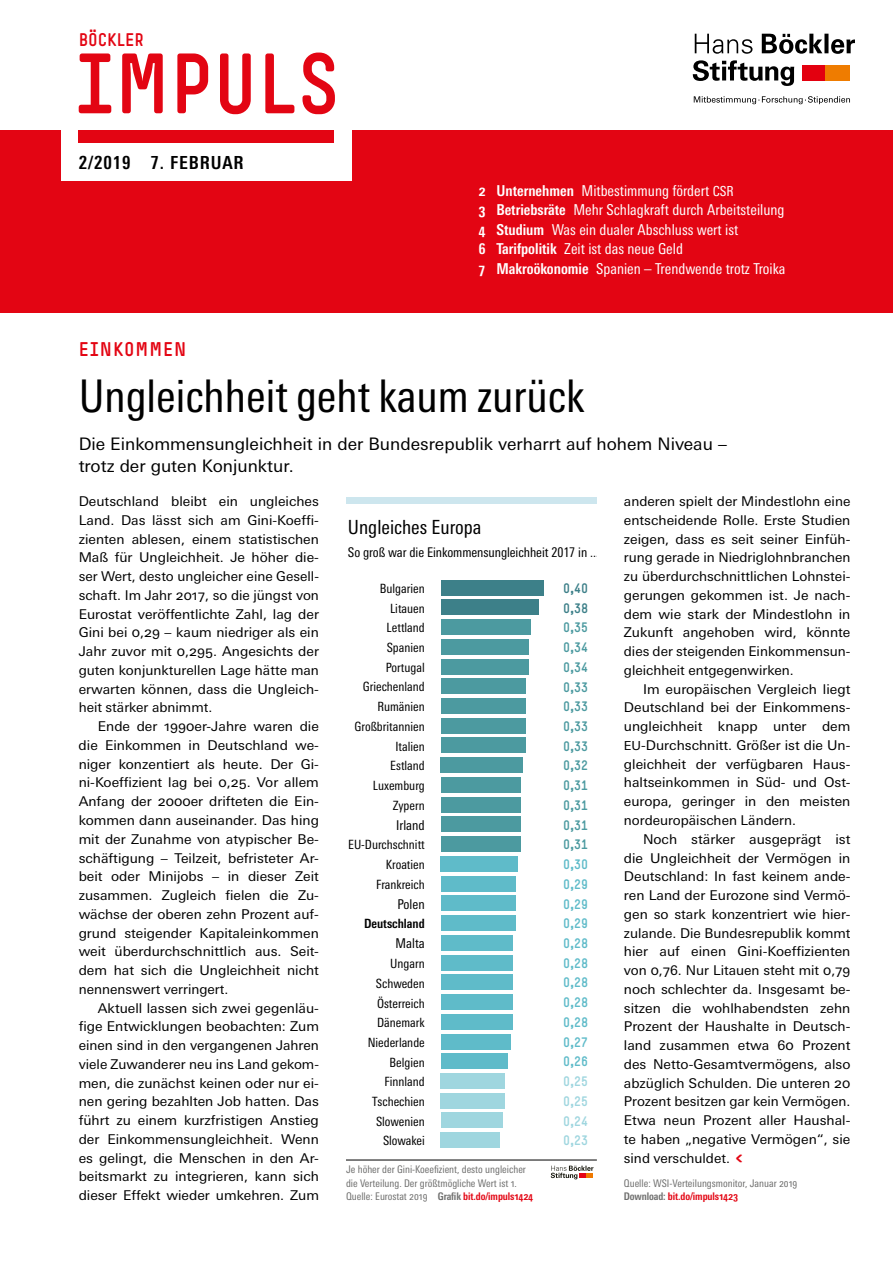
<style>
.page{position:relative;width:893px;height:1263px;background:#fff}
.page>*{position:absolute;margin:0;border:0;box-sizing:border-box;transform-origin:0 0}
.t1{font:84px "Simple HBS";color:#e30513}
.t2{font:condensed 45px "Univers Next Pro";color:#000}
.t3{font:condensed 19.5px "Univers Next Pro";color:#000}
.t4{font:19.5px "Simple HBS";letter-spacing:.05em;color:#e30513}
.t5{font:700 condensed 18px "Univers Next Pro";letter-spacing:.05em;color:#000}
.t6{font:18px "Simple HBS";color:#e30513}
.t7{font:17.25px/22.5px "Univers Next Pro";color:#000}
.t8{font:condensed 15px/19.5px "Univers Next Pro";color:#fff}
.t9{font:13.5px/18.8px "Univers Next Pro";color:#000;text-align:justify}
.t10{font:13.5px/19.6px "Simple HBS";color:#4c9aa0;text-align:justify}
.t11{font:13.5px/19.6px "Simple HBS";color:#5fbbc9;text-align:justify}
.t12{font:condensed 13.5px "Univers Next Pro";color:#000}
.t13{font:13.5px/19.6px "Simple HBS";color:#9fd6df;text-align:justify}
.t14{font:13.5px/19.6px "Simple HBS";color:#3d8089}
.t15{font:condensed 13.35px "Univers Next Pro";letter-spacing:-.005em;color:#000}
.t16{font:condensed 12.75px "Univers Next Pro";color:#000}
.t17{font:700 condensed 12.75px "Univers Next Pro";color:#000}
.t18{font:condensed 10.5px/13.5px "Univers Next Pro";color:#6f6f6e}
.s1{font-weight:700}
.s2{font-size:13.8px}
.s3{font-size:12.45px}
.s4{font-family:"Simple HBS";font-size:18px;color:#e30513}
.s5{font-weight:700;color:#e30513}
</style>
<div class="page">
<div style="left:0;top:130px;width:893px;height:183px;background:#e30513"></div>
<div style="left:62px;top:128px;width:290px;height:53px;background:#fff"></div>
<svg style="left:695px;top:34px;width:160px;height:20px"></svg>
<div style="left:802px;top:65px;width:24px;height:15px;background:#e3000f"></div>
<div style="left:826px;top:65px;width:24px;height:15px;background:#ef7c00"></div>
<svg style="left:694px;top:96px;width:156px;height:8px"></svg>
<svg style="left:693px;top:60px;width:101px;height:26px"></svg>
<div style="left:79px;top:130px;width:255px;height:12px;background:#e30513"></div>
<div style="left:441px;top:580px;width:103px;height:15px;background:#3d8089"></div>
<div style="left:441px;top:599px;width:97px;height:16px;background:#3d8089"></div>
<div style="left:441px;top:619px;width:90px;height:16px;background:#4c9aa0"></div>
<div style="left:441px;top:639px;width:87px;height:16px;background:#4c9aa0"></div>
<div style="left:441px;top:658px;width:87px;height:16px;background:#4c9aa0"></div>
<div style="left:441px;top:678px;width:85px;height:16px;background:#4c9aa0"></div>
<div style="left:441px;top:698px;width:85px;height:16px;background:#4c9aa0"></div>
<div style="left:441px;top:718px;width:85px;height:16px;background:#4c9aa0"></div>
<div style="left:441px;top:737px;width:85px;height:16px;background:#4c9aa0"></div>
<div style="left:441px;top:757px;width:82px;height:16px;background:#4c9aa0"></div>
<div style="left:441px;top:777px;width:79px;height:16px;background:#4c9aa0"></div>
<div style="left:441px;top:797px;width:79px;height:16px;background:#4c9aa0"></div>
<div style="left:441px;top:816px;width:79px;height:16px;background:#4c9aa0"></div>
<div style="left:441px;top:836px;width:79px;height:16px;background:#4c9aa0"></div>
<div style="left:441px;top:856px;width:77px;height:16px;background:#5fbbc9"></div>
<div style="left:441px;top:876px;width:74px;height:15px;background:#5fbbc9"></div>
<div style="left:441px;top:895px;width:74px;height:16px;background:#5fbbc9"></div>
<div style="left:441px;top:915px;width:74px;height:16px;background:#5fbbc9"></div>
<div style="left:441px;top:935px;width:72px;height:16px;background:#5fbbc9"></div>
<div style="left:441px;top:954px;width:72px;height:16px;background:#5fbbc9"></div>
<div style="left:441px;top:974px;width:72px;height:16px;background:#5fbbc9"></div>
<div style="left:441px;top:994px;width:72px;height:16px;background:#5fbbc9"></div>
<div style="left:441px;top:1014px;width:72px;height:16px;background:#5fbbc9"></div>
<div style="left:441px;top:1033px;width:69px;height:16px;background:#5fbbc9"></div>
<div style="left:441px;top:1053px;width:67px;height:16px;background:#5fbbc9"></div>
<div style="left:441px;top:1073px;width:64px;height:16px;background:#9fd6df"></div>
<div style="left:441px;top:1093px;width:64px;height:16px;background:#9fd6df"></div>
<div style="left:441px;top:1112px;width:62px;height:16px;background:#9fd6df"></div>
<div style="left:441px;top:1132px;width:59px;height:16px;background:#9fd6df"></div>
<div style="left:346px;top:497px;width:251px;height:6px;background:#cde6ee"></div>
<svg style="left:551px;top:1165px;width:42px;height:14px"></svg>
<hr style="left:346px;top:1160px;width:251px;height:1px;background:#000">
<h3 class="t6" style="left:79px;top:29px;width:67px">BÖCKLER</h3>
<h1 class="t1" style="left:75px;top:36px;width:266px">IMPULS</h1>
<h3 class="t5" style="left:79px;top:152px;width:167px">2/2019 7. Februar</h3>
<p class="t8" style="left:478px;top:180px;width:309px"><span class="s1">2 Unternehmen</span> Mitbestimmung fördert <span class="s2">CSR<br></span><span class="s1">3 Betriebsräte</span> Mehr Schlagkraft durch Arbeitsteilung <span class="s1">4 Studium</span> Was ein dualer Abschluss wert ist<br><span class="s1">6 Tarifpolitik</span> Zeit ist das neue Geld<br><span class="s1">7 Makroökonomie</span> Spanien – Trendwende trotz Troika</p>
<h3 class="t4" style="left:79px;top:338px;width:109px">EINKOMMEN</h3>
<h2 class="t2" style="left:79px;top:370px;width:507px">Ungleichheit geht kaum zurück</h2>
<p class="t7" style="left:79px;top:433px;width:650px">Die Einkommensungleichheit in der Bundesrepublik verharrt auf hohem Niveau – trotz der guten Konjunktur.</p>
<p class="t9" style="left:624px;top:492px;width:228px">anderen spielt der Mindestlohn eine entscheidende Rolle. Erste Studien zeigen, dass es seit seiner Einfüh&shy;rung gerade in Niedriglohnbranchen zu überdurchschnittlichen Lohnstei&shy;gerungen gekommen ist. Je nach&shy;dem wie stark der Mindestlohn in Zukunft angehoben wird, könnte dies der steigenden Einkommensun&shy;gleichheit entgegenwirken.</p>
<p class="t9" style="left:624px;top:679px;width:228px;text-indent:19px">Im europäischen Vergleich liegt Deutschland bei der Einkommens&shy;ungleichheit knapp unter dem <span class="s3">EU</span>-Durchschnitt. Größer ist die Un&shy;gleichheit der verfügbaren Haus&shy;haltseinkommen in Süd- und Ost&shy;europa, geringer in den meisten nordeuropäischen Ländern.</p>
<p class="t9" style="left:624px;top:829px;width:228px;text-indent:19px">Noch stärker ausgeprägt ist die Ungleichheit der Vermögen in Deutschland: In fast keinem ande&shy;ren Land der Eurozone sind Vermö&shy;gen so stark konzentriert wie hier&shy;zulande. Die Bundesrepublik kommt hier auf einen Gini-Koeffizienten von 0,76. Nur Litauen steht mit 0,79 noch schlechter da. Insgesamt be&shy;sitzen die wohlhabendsten zehn Prozent der Haushalte in Deutsch&shy;land zusammen etwa 60 Prozent des Netto-Gesamtvermögens, also abzüglich Schulden. Die unteren 20<br>Prozent besitzen gar kein Vermögen.<br>Etwa neun Prozent aller Haushal&shy;te haben „negative Vermögen“, sie sind verschuldet.<span class="s4">&lt;</span></p>
<p class="t18" style="left:624px;top:1176px;width:175px">Quelle: WSI-Verteilungsmonitor, Januar 2019<br><span class="s1">Download:</span> <span class="s5">bit.do/impuls1423</span></p>
<p class="t9" style="left:79px;top:492px;width:242px">Deutschland bleibt ein ungleiches Land. Das lässt sich am Gini-Koeffi&shy;zienten ablesen, einem statistischen Maß für Ungleichheit. Je höher die&shy;ser Wert, desto ungleicher eine Gesell&shy;schaft. Im Jahr 2017, so die jüngst von Eurostat veröffentlichte Zahl, lag der Gini bei 0,29 – kaum niedriger als ein Jahr zuvor mit 0,295. Angesichts der guten konjunkturellen Lage hätte man erwarten können, dass die Ungleich&shy;heit stärker abnimmt.</p>
<p class="t9" style="left:79px;top:717px;width:242px;text-indent:19px">Ende der 1990er-Jahre waren die die Einkommen in Deutschland we&shy;niger konzentiert als heute. Der Gi&shy;ni-Koeffizient lag bei 0,25. Vor allem Anfang der 2000er drifteten die Ein&shy;kommen dann auseinander. Das hing mit der Zunahme von atypischer Be&shy;schäftigung – Teilzeit, befristeter Ar&shy;beit oder Minijobs – in dieser Zeit zusammen. Zugleich fielen die Zu&shy;wächse der oberen zehn Prozent auf&shy;grund steigender Kapitaleinkommen weit überdurchschnittlich aus. Seit&shy;dem hat sich die Ungleichheit nicht nennenswert verringert.</p>
<p class="t9" style="left:79px;top:998px;width:242px;text-indent:19px">Aktuell lassen sich zwei gegenläu&shy;fige Entwicklungen beobachten: Zum einen sind in den vergangenen Jahren viele Zuwanderer neu ins Land gekom&shy;men, die zunächst keinen oder nur ei&shy;nen gering bezahlten Job hatten. Das führt zu einem kurzfristigen Anstieg der Einkommensungleichheit. Wenn es gelingt, die Menschen in den Ar&shy;beitsmarkt zu integrieren, kann sich dieser Effekt wieder umkehren. Zum</p>
<h3 class="t3" style="left:348px;top:516px;width:135px">Ungleiches Europa</h3>
<p class="t15" style="left:348px;top:544px;width:253px">So groß war die Einkommensungleichheit 2017 in ...</p>
<p class="t16" style="left:380px;top:581px;width:46px">Bulgarien</p>
<p class="t14" style="left:563px;top:578px;width:27px">0,40<br>0,38</p>
<p class="t10" style="left:563px;top:618px;width:27px">0,35<br>0,34<br>0,34<br>0,33<br>0,33<br>0,33<br>0,33<br>0,32<br>0,31<br>0,31<br>0,31<br>0,31</p>
<p class="t11" style="left:563px;top:854px;width:27px">0,30<br>0,29<br>0,29<br>0,29<br>0,28<br>0,28<br>0,28<br>0,28<br>0,28<br>0,27<br>0,26</p>
<p class="t13" style="left:563px;top:1071px;width:27px">0,25<br>0,25<br>0,24<br>0,23</p>
<p class="t16" style="left:390px;top:601px;width:36px">Litauen</p>
<p class="t16" style="left:387px;top:620px;width:40px">Lettland</p>
<p class="t16" style="left:387px;top:640px;width:39px">Spanien</p>
<p class="t16" style="left:386px;top:660px;width:40px">Portugal</p>
<p class="t16" style="left:363px;top:679px;width:63px">Griechenland</p>
<p class="t16" style="left:377px;top:699px;width:49px">Rumänien</p>
<p class="t16" style="left:355px;top:719px;width:72px">Großbritannien</p>
<p class="t16" style="left:395px;top:739px;width:31px">Italien</p>
<p class="t16" style="left:390px;top:758px;width:36px">Estland</p>
<p class="t16" style="left:373px;top:778px;width:53px">Luxemburg</p>
<p class="t16" style="left:393px;top:798px;width:34px">Zypern</p>
<p class="t12" style="left:396px;top:817px;width:30px">Irland</p>
<p class="t16" style="left:348px;top:837px;width:78px">EU-Durchschnitt</p>
<p class="t16" style="left:386px;top:857px;width:40px">Kroatien</p>
<p class="t16" style="left:376px;top:877px;width:50px">Frankreich</p>
<p class="t12" style="left:398px;top:896px;width:29px">Polen</p>
<p class="t17" style="left:364px;top:916px;width:62px">Deutschland</p>
<p class="t12" style="left:396px;top:936px;width:31px">Malta</p>
<p class="t16" style="left:390px;top:956px;width:36px">Ungarn</p>
<p class="t16" style="left:376px;top:975px;width:50px">Schweden</p>
<p class="t16" style="left:377px;top:995px;width:49px">Österreich</p>
<p class="t16" style="left:377px;top:1015px;width:49px">Dänemark</p>
<p class="t16" style="left:368px;top:1035px;width:59px">Niederlande</p>
<p class="t16" style="left:390px;top:1054px;width:37px">Belgien</p>
<p class="t16" style="left:385px;top:1074px;width:42px">Finnland</p>
<p class="t16" style="left:372px;top:1094px;width:54px">Tschechien</p>
<p class="t16" style="left:376px;top:1114px;width:50px">Slowenien</p>
<p class="t16" style="left:383px;top:1133px;width:43px">Slowakei</p>
<p class="t18" style="left:346px;top:1162px;width:189px">Je höher der Gini-Koeefizient, desto ungleicher die Verteilung. Der größtmögliche Wert ist 1.<br>Quelle: Eurostat 2019 <span class="s1">Grafik</span> <span class="s5">bit.do/impuls1424</span></p>
</div>
